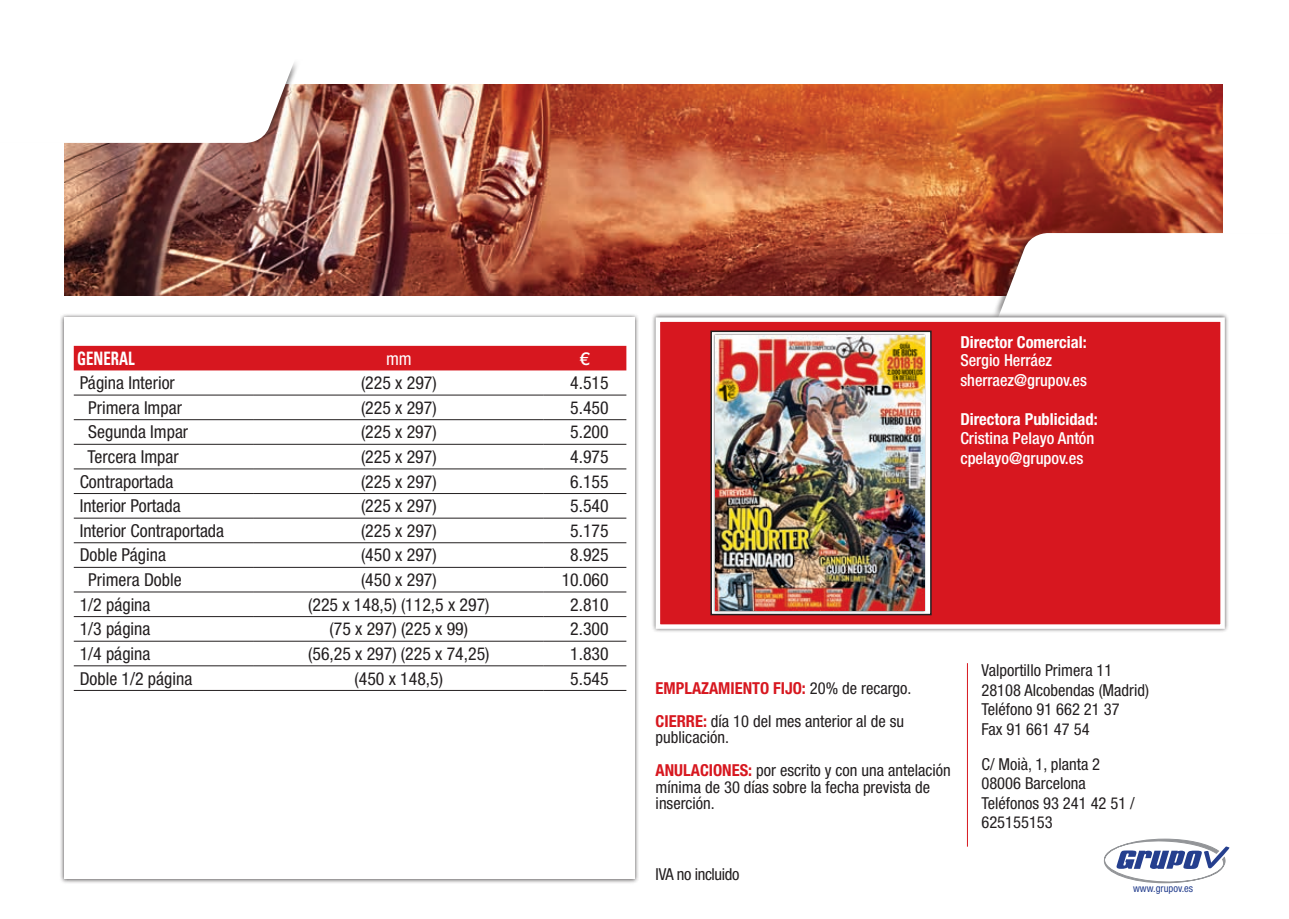
<style>
.page{position:relative;width:1289px;height:919px;background:#fff}
.page>*{position:absolute;margin:0;border:0;box-sizing:border-box;transform-origin:0 0}
.t1{font:700 condensed 18.45px "Univers LT Std";color:#fff;scale:.8 1}
.t2{font:condensed 17.85px "Helvetica Neue LT Std";color:#231f20}
.t3{font:condensed 17.85px "Helvetica Neue LT Std";color:#fff}
.t4{font:500 17.85px "Helvetica Neue LT Std";color:#fff}
.t5{font:condensed 16.5px/19.5px "Helvetica Neue LT Std";color:#231f20}
.t6{font:500 condensed 16.5px/19.5px "Helvetica Neue LT Std";color:#fff}
.t7{font:700 condensed 16.5px "Helvetica Neue LT Std";color:#fff}
.t8{font:700 condensed 16.5px "Helvetica Neue LT Std";color:#d7171f}
.t9{font:condensed 16.5px "Helvetica Neue LT Std";letter-spacing:-.02em;color:#231f20}
.t10{font:condensed 10.5px "Helvetica Neue LT Std";color:#253f8e}
.s1{font-weight:700;color:#d7171f}
</style>
<div class="page">
<img style="left:64px;top:84px;width:1158px;height:211px">
<svg style="left:64px;top:76px;width:272px;height:67px"></svg>
<svg style="left:957px;top:233px;width:266px;height:71px"></svg>
<div style="left:60px;top:313px;width:579px;height:571px;background:#231f20;opacity:.75"></div>
<div style="left:64px;top:317px;width:570px;height:562px;background:#fff"></div>
<div style="left:651px;top:313px;width:578px;height:320px;background:#231f20;opacity:.75"></div>
<div style="left:655px;top:317px;width:569px;height:311px;background:#d7171f;border:4px solid #fff"></div>
<hr style="left:967px;top:663px;width:1px;height:183px;background:#d7171f">
<svg style="left:1103px;top:838px;width:126px;height:45px"></svg>
<div style="left:74px;top:346px;width:552px;height:24px;background:#d7171f"></div>
<hr style="left:74px;top:394px;width:180px;height:1px;background:#231f20">
<hr style="left:254px;top:394px;width:290px;height:1px;background:#231f20">
<hr style="left:544px;top:394px;width:82px;height:1px;background:#231f20">
<hr style="left:74px;top:419px;width:180px;height:1px;background:#231f20">
<hr style="left:254px;top:419px;width:290px;height:1px;background:#231f20">
<hr style="left:544px;top:419px;width:82px;height:1px;background:#231f20">
<hr style="left:74px;top:444px;width:180px;height:1px;background:#231f20">
<hr style="left:254px;top:444px;width:290px;height:1px;background:#231f20">
<hr style="left:544px;top:444px;width:82px;height:1px;background:#231f20">
<hr style="left:74px;top:468px;width:180px;height:1px;background:#231f20">
<hr style="left:254px;top:468px;width:290px;height:1px;background:#231f20">
<hr style="left:544px;top:468px;width:82px;height:1px;background:#231f20">
<hr style="left:74px;top:493px;width:180px;height:1px;background:#231f20">
<hr style="left:254px;top:493px;width:290px;height:1px;background:#231f20">
<hr style="left:544px;top:493px;width:82px;height:1px;background:#231f20">
<hr style="left:74px;top:517px;width:180px;height:1px;background:#231f20">
<hr style="left:254px;top:517px;width:290px;height:1px;background:#231f20">
<hr style="left:544px;top:517px;width:82px;height:1px;background:#231f20">
<hr style="left:74px;top:542px;width:180px;height:1px;background:#231f20">
<hr style="left:254px;top:542px;width:290px;height:1px;background:#231f20">
<hr style="left:544px;top:542px;width:82px;height:1px;background:#231f20">
<hr style="left:74px;top:567px;width:180px;height:1px;background:#231f20">
<hr style="left:254px;top:567px;width:290px;height:1px;background:#231f20">
<hr style="left:544px;top:567px;width:82px;height:1px;background:#231f20">
<hr style="left:74px;top:591px;width:180px;height:1px;background:#231f20">
<hr style="left:254px;top:591px;width:290px;height:1px;background:#231f20">
<hr style="left:544px;top:591px;width:82px;height:1px;background:#231f20">
<hr style="left:74px;top:665px;width:180px;height:1px;background:#231f20">
<hr style="left:254px;top:665px;width:290px;height:1px;background:#231f20">
<hr style="left:544px;top:665px;width:82px;height:1px;background:#231f20">
<hr style="left:74px;top:690px;width:180px;height:1px;background:#231f20">
<hr style="left:254px;top:690px;width:290px;height:1px;background:#231f20">
<hr style="left:544px;top:690px;width:82px;height:1px;background:#231f20">
<hr style="left:74px;top:616px;width:180px;height:1px;background:#231f20">
<hr style="left:254px;top:616px;width:290px;height:1px;background:#231f20">
<hr style="left:544px;top:616px;width:82px;height:1px;background:#231f20">
<hr style="left:74px;top:640px;width:180px;height:1px;background:#231f20">
<hr style="left:254px;top:640px;width:290px;height:1px;background:#231f20">
<hr style="left:544px;top:640px;width:82px;height:1px;background:#231f20">
<div style="left:710px;top:330px;width:221px;height:285px;border:2px solid #231f20"></div>
<div style="left:713px;top:333px;width:213px;height:279px;background:#231f20;opacity:.75"></div>
<img style="left:715px;top:335px;width:209px;height:275px">
<p class="t1" style="left:77px;top:347px;width:73px">GENERAL</p>
<p class="t3" style="left:386px;top:348px;width:27px">mm</p>
<p class="t4" style="left:580px;top:347px;width:11px">€</p>
<p class="t2" style="left:80px;top:372px;width:97px">Página Interior</p>
<p class="t2" style="left:361px;top:372px;width:77px">(225 x 297)</p>
<p class="t2" style="left:570px;top:372px;width:40px">4.515</p>
<p class="t2" style="left:88px;top:397px;width:95px">Primera Impar</p>
<p class="t2" style="left:361px;top:397px;width:77px">(225 x 297)</p>
<p class="t2" style="left:570px;top:397px;width:40px">5.450</p>
<p class="t2" style="left:88px;top:421px;width:101px">Segunda Impar</p>
<p class="t2" style="left:361px;top:421px;width:77px">(225 x 297)</p>
<p class="t2" style="left:570px;top:421px;width:40px">5.200</p>
<p class="t2" style="left:88px;top:446px;width:93px">Tercera Impar</p>
<p class="t2" style="left:361px;top:446px;width:77px">(225 x 297)</p>
<p class="t2" style="left:570px;top:446px;width:40px">4.975</p>
<p class="t2" style="left:80px;top:471px;width:95px">Contraportada</p>
<p class="t2" style="left:361px;top:471px;width:77px">(225 x 297)</p>
<p class="t2" style="left:570px;top:471px;width:40px">6.155</p>
<p class="t2" style="left:80px;top:495px;width:102px">Interior Portada</p>
<p class="t2" style="left:361px;top:495px;width:77px">(225 x 297)</p>
<p class="t2" style="left:570px;top:495px;width:40px">5.540</p>
<p class="t2" style="left:80px;top:520px;width:146px">Interior Contraportada</p>
<p class="t2" style="left:361px;top:520px;width:77px">(225 x 297)</p>
<p class="t2" style="left:570px;top:520px;width:40px">5.175</p>
<p class="t2" style="left:80px;top:544px;width:88px">Doble Página</p>
<p class="t2" style="left:361px;top:544px;width:77px">(450 x 297)</p>
<p class="t2" style="left:570px;top:544px;width:40px">8.925</p>
<p class="t2" style="left:88px;top:569px;width:95px">Primera Doble</p>
<p class="t2" style="left:361px;top:569px;width:77px">(450 x 297)</p>
<p class="t2" style="left:561px;top:569px;width:49px">10.060</p>
<p class="t2" style="left:80px;top:594px;width:72px">1/2 página</p>
<p class="t2" style="left:308px;top:594px;width:183px">(225 x 148,5) (112,5 x 297)</p>
<p class="t2" style="left:570px;top:594px;width:40px">2.810</p>
<p class="t2" style="left:80px;top:618px;width:72px">1/3 página</p>
<p class="t2" style="left:329px;top:618px;width:140px">(75 x 297) (225 x 99)</p>
<p class="t2" style="left:570px;top:618px;width:40px">2.300</p>
<p class="t2" style="left:80px;top:643px;width:72px">1/4 página</p>
<p class="t2" style="left:308px;top:643px;width:183px">(56,25 x 297) (225 x 74,25)</p>
<p class="t2" style="left:570px;top:643px;width:40px">1.830</p>
<p class="t2" style="left:80px;top:667px;width:114px">Doble 1/2 página</p>
<p class="t2" style="left:354px;top:667px;width:90px">(450 x 148,5)</p>
<p class="t2" style="left:570px;top:667px;width:40px">5.545</p>
<p class="t7" style="left:960px;top:332px;width:128px">Director Comercial:</p>
<p class="t6" style="left:960px;top:350px;width:128px">Sergio Herráez sherraez@grupov.es</p>
<p class="t7" style="left:960px;top:409px;width:139px">Directora Publicidad:</p>
<p class="t6" style="left:960px;top:428px;width:136px">Cristina Pelayo Antón cpelayo@grupov.es</p>
<p class="t8" style="left:655px;top:677px;width:10px">empla</p>
<p class="t8" style="left:701px;top:677px;width:18px">zamiento</p>
<p class="t5" style="left:773px;top:677px;width:140px"><span class="s1">fijo:</span> 20% de recargo.</p>
<p class="t8" style="left:655px;top:710px;width:18px">Cierre</p>
<p class="t5" style="left:655px;top:712px;width:250px;line-height:16.5px;text-indent:47px"><span class="s1">:</span> día 10 del mes anterior al de su publicación.</p>
<p class="t5" style="left:655px;top:761px;width:297px;line-height:16.5px"><span class="s1">ANULACIONES:</span> por escrito y con una antelación mínima de 30 días sobre la fecha prevista de inserción.</p>
<p class="t9" style="left:655px;top:864px;width:85px">IVA no incluido</p>
<p class="t5" style="left:981px;top:660px;width:169px">Valportillo Primera 11<br>28108 Alcobendas (Madrid)<br>Teléfono 91 662 21 37<br>Fax 91 661 47 54</p>
<p class="t5" style="left:981px;top:754px;width:155px">C/ Moià, 1, planta 2<br>08006 Barcelona<br>Teléfonos 93 241 42 51 /<br>625155153</p>
<p class="t10" style="left:1133px;top:882px;width:62px">www.grupov.es</p>
</div>
